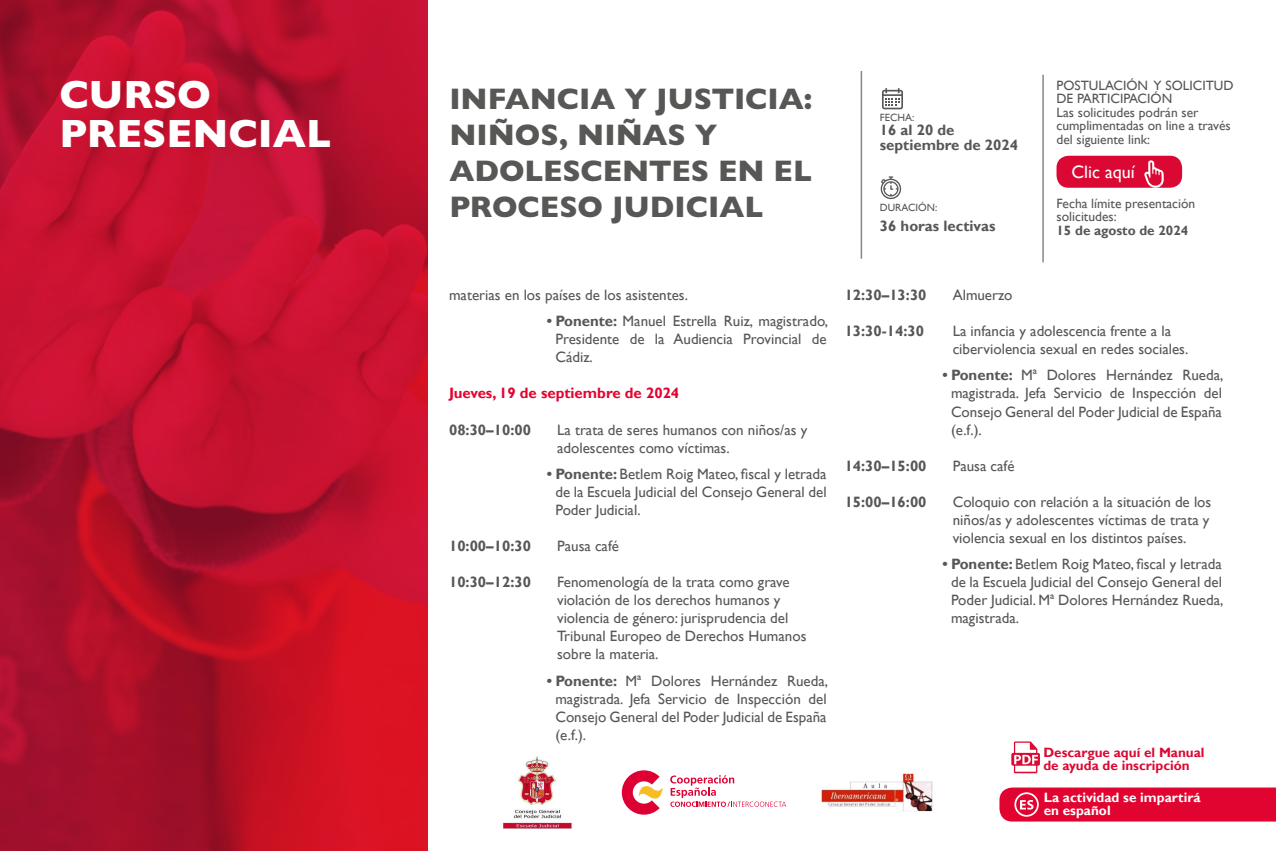
<style>
.page{position:relative;width:1276px;height:851px;background:#fff}
.page>*{position:absolute;margin:0;border:0;box-sizing:border-box;transform-origin:0 0}
.t1{font:800 39.75px/39px "Gill Sans";color:#fff}
.t2{font:800 30px/36px "Gill Sans";color:#575756}
.t3{font:18px "Gill Sans";color:#fff}
.t4{font:15px/18px "Gill Sans";color:#575756;text-align:justify}
.t5{font:700 15px/15px "Gill Sans";color:#575756}
.t6{font:700 15px "Gill Sans";color:#e20430}
.t7{font:13.5px/13.5px "Gill Sans";color:#575756}
.t8{font:700 13.5px/13.5px "Gill Sans";color:#db0933}
.t9{font:700 13.5px/13.5px "Gill Sans";color:#fff}
.t10{font:700 13.5px "Gill Sans";color:#575756}
.t11{font:10.5px "Gill Sans";color:#575756}
.s1{font-weight:700}
</style>
<div class="page">
<img style="left:0;top:0;width:427px;height:850px">
<svg style="left:999px;top:787px;width:277px;height:34px;background:#e30f39"></svg>
<svg style="left:1011px;top:741px;width:29px;height:32px"></svg>
<hr style="left:860px;top:71px;width:2px;height:188px;background:#878787">
<div style="left:1056px;top:156px;width:126px;height:32px;background:#db0833;border-radius:12px"></div>
<hr style="left:1042px;top:75px;width:1px;height:187px;background:#878787">
<svg style="left:880px;top:176px;width:21px;height:23px"></svg>
<svg style="left:882px;top:88px;width:21px;height:21px"></svg>
<svg style="left:1143px;top:160px;width:20px;height:28px"></svg>
<svg style="left:670px;top:775px;width:116px;height:31px"></svg>
<svg style="left:622px;top:770px;width:40px;height:44px"></svg>
<img style="left:503px;top:756px;width:69px;height:72px">
<img style="left:821px;top:773px;width:112px;height:38px">
<h1 class="t1" style="left:59px;top:74px;width:273px">CURSO<br>PRESENCIAL</h1>
<h2 class="t2" style="left:449px;top:80px;width:364px">INFANCIA Y JUSTICIA:<br>NIÑOS, NIÑAS Y<br>ADOLESCENTES EN EL<br>PROCESO JUDICIAL</h2>
<p class="t11" style="left:880px;top:111px;width:36px">FECHA:</p>
<p class="t5" style="left:880px;top:123px;width:140px">16 al 20 de septiembre de 2024</p>
<p class="t11" style="left:880px;top:201px;width:59px">DURACIÓN:</p>
<p class="t5" style="left:880px;top:218px;width:117px">36 horas lectivas</p>
<p class="t7" style="left:1056px;top:79px;width:178px">POSTULACIÓN Y SOLICITUD<br>DE PARTICIPACIÓN<br>Las solicitudes podrán ser cumplimentadas on line a través del siguiente link:</p>
<p class="t3" style="left:1071px;top:162px;width:65px">Clic aquí</p>
<p class="t7" style="left:1056px;top:197px;width:140px">Fecha límite presentación solicitudes:</p>
<p class="t10" style="left:1056px;top:222px;width:133px">15 de agosto de 2024</p>
<p class="t4" style="left:449px;top:286px;width:240px">materias en los países de los asistentes.</p>
<p class="t4" style="left:555px;top:312px;width:274px;text-indent:-9px"><span class="s1">• Ponente:</span> Manuel Estrella Ruiz, magistrado, Presidente de la Audiencia Provincial de Cádiz.</p>
<p class="t6" style="left:449px;top:384px;width:232px">Jueves, 19 de septiembre de 2024</p>
<p class="t5" style="left:449px;top:422px;width:83px">08:30–10:00</p>
<p class="t4" style="left:557px;top:420px;width:252px">La trata de seres humanos con niños/as y adolescentes como víctimas.</p>
<p class="t4" style="left:555px;top:465px;width:273px;text-indent:-9px"><span class="s1">• Ponente:</span> Betlem Roig Mateo, fiscal y letrada de la Escuela Judicial del Consejo General del Poder Judicial.</p>
<p class="t5" style="left:449px;top:539px;width:83px">10:00–10:30</p>
<p class="t4" style="left:557px;top:537px;width:63px">Pausa café</p>
<p class="t5" style="left:449px;top:575px;width:83px">10:30–12:30</p>
<p class="t4" style="left:557px;top:573px;width:251px;text-align:left">Fenomenología de la trata como grave violación de los derechos humanos y violencia de género: jurisprudencia del Tribunal Europeo de Derechos Humanos sobre la materia.</p>
<p class="t4" style="left:555px;top:671px;width:274px;text-indent:-9px"><span class="s1">• Ponente:</span> Mª Dolores Hernández Rueda, magistrada. Jefa Servicio de Inspección del Consejo General del Poder Judicial de España (e.f.).</p>
<p class="t5" style="left:844px;top:288px;width:83px">12:30–13:30</p>
<p class="t4" style="left:952px;top:286px;width:61px">Almuerzo</p>
<p class="t5" style="left:844px;top:324px;width:81px">13:30-14:30</p>
<p class="t4" style="left:952px;top:322px;width:237px">La infancia y adolescencia frente a la ciberviolencia sexual en redes sociales.</p>
<p class="t4" style="left:951px;top:366px;width:274px;text-indent:-9px"><span class="s1">• Ponente:</span> Mª Dolores Hernández Rueda, magistrada. Jefa Servicio de Inspección del Consejo General del Poder Judicial de España (e.f.).</p>
<p class="t5" style="left:844px;top:458px;width:83px">14:30–15:00</p>
<p class="t4" style="left:952px;top:456px;width:63px">Pausa café</p>
<p class="t5" style="left:844px;top:494px;width:83px">15:00–16:00</p>
<p class="t4" style="left:952px;top:492px;width:260px;text-align:left">Coloquio con relación a la situación de los niños/as y adolescentes víctimas de trata y violencia sexual en los distintos países.</p>
<p class="t4" style="left:951px;top:555px;width:274px;text-indent:-9px"><span class="s1">• Ponente:</span> Betlem Roig Mateo, fiscal y letrada de la Escuela Judicial del Consejo General del Poder Judicial. Mª Dolores Hernández Rueda, magistrada.</p>
<p class="t8" style="left:1043px;top:745px;width:163px">Descargue aquí el Manual de ayuda de inscripción</p>
<p class="t9" style="left:1043px;top:790px;width:158px">La actividad se impartirá en español</p>
</div>
